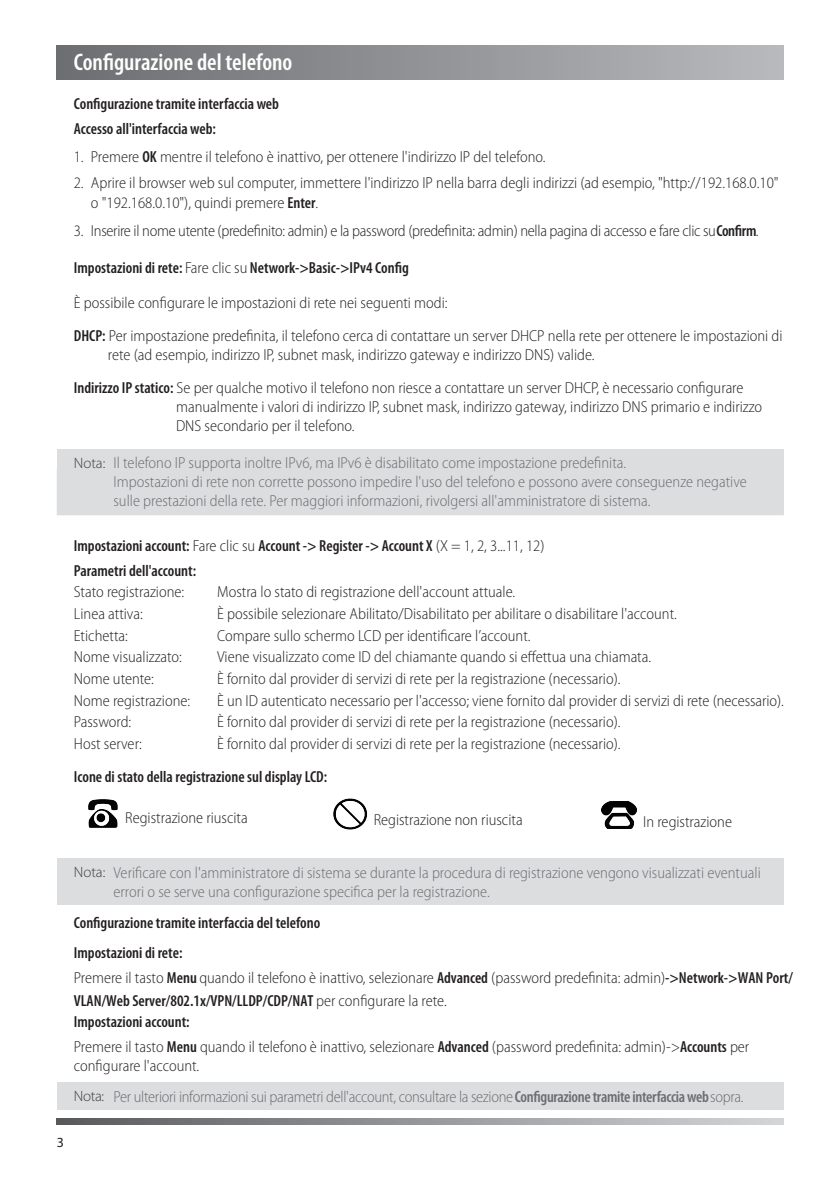
<style>
.page{position:relative;width:840px;height:1191px;background:#fff}
.page>*{position:absolute;margin:0;border:0;box-sizing:border-box;transform-origin:0 0}
.t1{font:600 condensed 24px "Myriad Pro";color:#fff}
.t2{font:300 semi-condensed 16px/19.2px "Myriad Pro";color:#231f20}
.t3{font:300 semi-condensed 16px/19.2px "Myriad Pro";color:#6c6d70}
.t4{font:600 condensed 16px/24.8px "Myriad Pro";color:#231f20}
.t5{font:300 semi-condensed 16px/30.6px "Myriad Pro";letter-spacing:-.02em;color:#6c6d70}
.t6{font:300 semi-condensed 16px "Myriad Pro";letter-spacing:-.02em;color:#231f20}
.t7{font:14px "Myriad Pro";color:#231f20}
.s1{font-weight:600;font-stretch:condensed}
.s2{font-stretch:normal;font-size:15px;color:#3e3e3f}
.s3{font-weight:300;font-stretch:semi-condensed}
.s4{color:#231f20}
</style>
<div class="page">
<svg style="left:57px;top:1118px;width:725px;height:6px;background:#96979a"></svg>
<div style="left:57px;top:45px;width:725px;height:34px;background:linear-gradient(to right,#6b6d70,#b8b9bd)"></div>
<div style="left:57px;top:449px;width:725px;height:66px;background:#dcdddf"></div>
<div style="left:57px;top:858px;width:725px;height:47px;background:#dcdddf"></div>
<div style="left:57px;top:1082px;width:725px;height:28px;background:#dcdddf"></div>
<img style="left:333px;top:799px;width:34px;height:30px">
<img style="left:88px;top:800px;width:30px;height:27px">
<img style="left:601px;top:801px;width:35px;height:27px">
<h1 class="t1" style="left:74px;top:49px;width:220px">Configurazione del telefono</h1>
<p class="t4" style="left:74px;top:91px;width:207px">Configurazione tramite interfaccia web<br>Accesso all'interfaccia web:</p>
<p class="t2" style="left:74px;top:147px;width:473px">1. Premere <span class="s1">OK</span> mentre il telefono è inattivo, per ottenere l'indirizzo IP del telefono.</p>
<p class="t2" style="left:91px;top:173px;width:689px;line-height:20px;text-indent:-17px">2. Aprire il browser web sul computer, immettere l'indirizzo IP nella barra degli indirizzi (ad esempio, "http://192.168.0.10" o "192.168.0.10"), quindi premere <span class="s1">Enter</span>.</p>
<p class="t6" style="left:74px;top:222px;width:686px">3. Inserire il nome utente (predefinito: admin) e la password (predefinita: admin) nella pagina di accesso e fare clic su<span class="s1">Confirm</span>.</p>
<p class="t2" style="left:74px;top:251px;width:375px;line-height:34.6px"><span class="s1">Impostazioni di rete:</span> Fare clic su <span class="s1">Network-&gt;Basic-&gt;IPv4 Config<br></span>È possibile configurare le impostazioni di rete nei seguenti modi:</p>
<p class="t2" style="left:108px;top:326px;width:675px;text-indent:-34px"><span class="s1">DHCP:</span> Per impostazione predefinita, il telefono cerca di contattare un server DHCP nella rete per ottenere le impostazioni di rete (ad esempio, indirizzo IP, subnet mask, indirizzo gateway e indirizzo DNS) valide.</p>
<p class="t2" style="left:176px;top:378px;width:587px;text-indent:-102px"><span class="s1">Indirizzo IP statico:</span> Se per qualche motivo il telefono non riesce a contattare un server DHCP, è necessario configurare manualmente i valori di indirizzo IP, subnet mask, indirizzo gateway, indirizzo DNS primario e indirizzo<br>DNS secondario per il telefono.</p>
<p class="t3" style="left:113px;top:453px;width:634px;text-indent:-40px"><span class="s2">Nota:</span> Il telefono IP supporta inoltre IPv6, ma IPv6 è disabilitato come impostazione predefinita.<br>Impostazioni di rete non corrette possono impedire l'uso del telefono e possono avere conseguenze negative sulle prestazioni della rete. Per maggiori informazioni, rivolgersi all'amministratore di sistema.</p>
<p class="t4" style="left:74px;top:533px;width:472px">Impostazioni account: <span class="s3">Fare clic su</span> Account -&gt; Register -&gt; Account X <span class="s3">(X = 1, 2, 3...11, 12)<br></span>Parametri dell'account:</p>
<p class="t2" style="left:74px;top:582px;width:112px">Stato registrazione:</p>
<p class="t2" style="left:217px;top:582px;width:299px">Mostra lo stato di registrazione dell'account attuale.</p>
<p class="t2" style="left:74px;top:604px;width:71px">Linea attiva:</p>
<p class="t2" style="left:217px;top:604px;width:461px">È possibile selezionare Abilitato/Disabilitato per abilitare o disabilitare l'account.</p>
<p class="t2" style="left:74px;top:626px;width:56px">Etichetta:</p>
<p class="t2" style="left:217px;top:626px;width:315px">Compare sullo schermo LCD per identificare l’account.</p>
<p class="t2" style="left:74px;top:647px;width:110px">Nome visualizzato:</p>
<p class="t2" style="left:217px;top:647px;width:435px">Viene visualizzato come ID del chiamante quando si effettua una chiamata.</p>
<p class="t2" style="left:74px;top:669px;width:82px">Nome utente:</p>
<p class="t2" style="left:217px;top:669px;width:405px">È fornito dal provider di servizi di rete per la registrazione (necessario).</p>
<p class="t2" style="left:74px;top:691px;width:118px">Nome registrazione:</p>
<p class="t2" style="left:217px;top:691px;width:568px">È un ID autenticato necessario per l'accesso; viene fornito dal provider di servizi di rete (necessario).</p>
<p class="t2" style="left:74px;top:712px;width:59px">Password:</p>
<p class="t2" style="left:217px;top:712px;width:405px">È fornito dal provider di servizi di rete per la registrazione (necessario).</p>
<p class="t2" style="left:74px;top:734px;width:69px">Host server:</p>
<p class="t2" style="left:217px;top:734px;width:405px">È fornito dal provider di servizi di rete per la registrazione (necessario).</p>
<p class="t4" style="left:74px;top:764px;width:254px">Icone di stato della registrazione sul display LCD:</p>
<p class="t2" style="left:125px;top:808px;width:124px">Registrazione riuscita</p>
<p class="t2" style="left:374px;top:810px;width:150px">Registrazione non riuscita</p>
<p class="t2" style="left:642px;top:812px;width:90px">In registrazione</p>
<p class="t3" style="left:113px;top:863px;width:648px;text-indent:-40px"><span class="s2">Nota:</span> Verificare con l'amministratore di sistema se durante la procedura di registrazione vengono visualizzati eventuali errori o se serve una configurazione specifica per la registrazione.</p>
<p class="t4" style="left:74px;top:907px;width:248px;line-height:30.6px">Configurazione tramite interfaccia del telefono<br>Impostazioni di rete:</p>
<p class="t2" style="left:74px;top:968px;width:720px">Premere il tasto <span class="s1">Menu</span> quando il telefono è inattivo, selezionare <span class="s1">Advanced</span> (password predefinita: admin)<span class="s1">-&gt;Network-&gt;WAN Port/</span></p>
<p class="t2" style="left:74px;top:1009px;width:676px;line-height:24.8px"><span class="s1">Impostazioni account:<br></span>Premere il tasto <span class="s1">Menu</span> quando il telefono è inattivo, selezionare <span class="s1">Advanced</span> (password predefinita: admin)-&gt;<span class="s1">Accounts</span> per</p>
<p class="t5" style="left:74px;top:1050px;width:671px"><span class="s4">configurare l'account.<br></span><span class="s2">Nota:</span> Per ulteriori informazioni sui parametri dell'account, consultare la sezione<span class="s1">Configurazionetramite interfacciaweb</span>sopra.</p>
<p class="t4" style="left:74px;top:988px;width:374px">VLAN/Web Server/802.1x/VPN/LLDP/CDP/NAT <span class="s3">per configurare la rete.</span></p>
<p class="t7" style="left:57px;top:1134px;width:9px">3</p>
</div>
